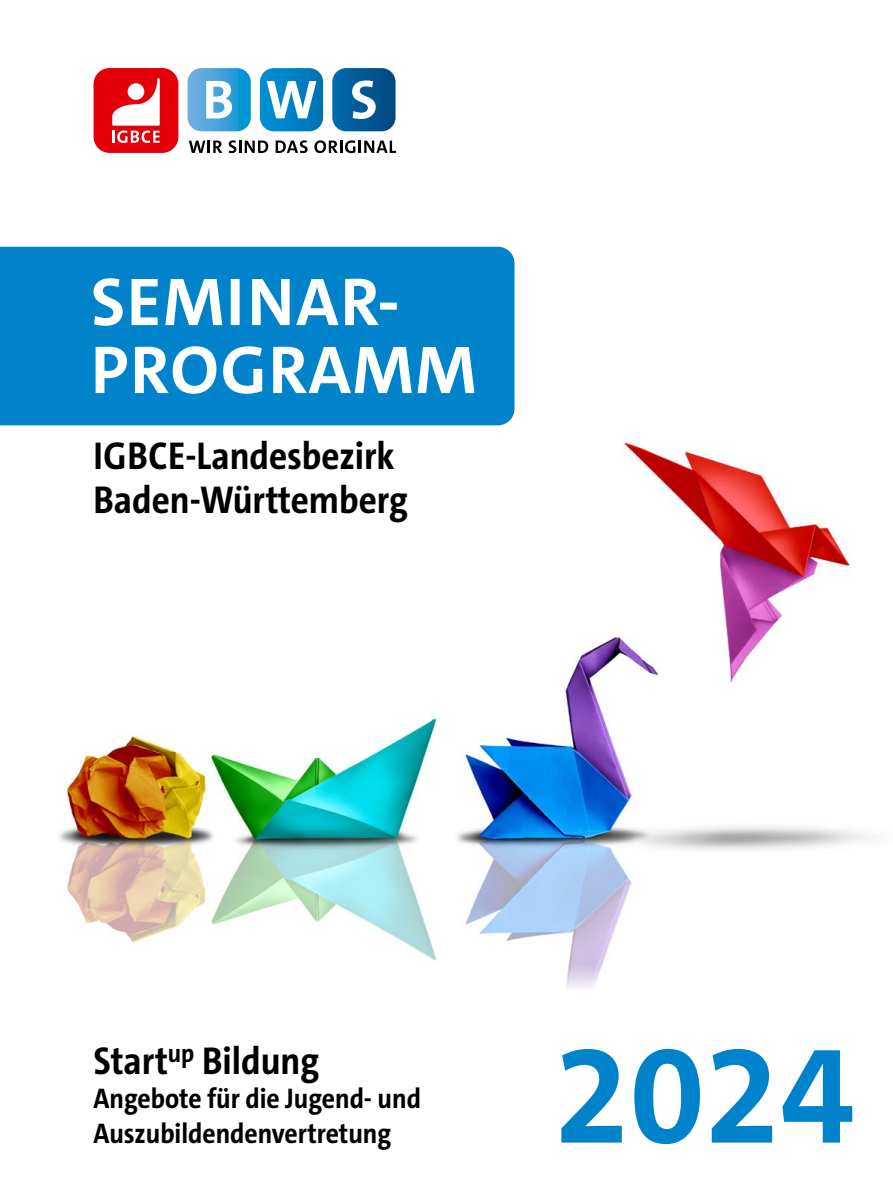
<style>
.page{position:relative;width:893px;height:1191px;background:#fff}
.page>*{position:absolute;margin:0;border:0;box-sizing:border-box;transform-origin:0 0}
.t1{font:700 136.65px "The Sans";color:#0083ca}
.t2{font:700 39px/43.5px "The Sans S Cd";color:#000}
.t3{font:700 28.5px/34.2px "The Sans S Cd";color:#000}
</style>
<div class="page">
<img style="left:0;top:373px;width:873px;height:616px">
<div style="left:0;top:247px;width:514px;height:178px;background:#0083ca"></div>
<svg style="left:96px;top:346px;width:378px;height:48px"></svg>
<svg style="left:94px;top:278px;width:303px;height:48px"></svg>
<svg style="left:189px;top:140px;width:33px;height:13px"></svg>
<svg style="left:229px;top:140px;width:39px;height:13px"></svg>
<svg style="left:276px;top:140px;width:32px;height:13px"></svg>
<svg style="left:314px;top:140px;width:82px;height:13px"></svg>
<svg style="left:188px;top:68px;width:63px;height:63px"></svg>
<svg style="left:260px;top:68px;width:63px;height:63px"></svg>
<svg style="left:332px;top:68px;width:64px;height:63px;background:#2b75a6"></svg>
<div style="left:94px;top:68px;width:84px;height:85px;background:#e3000b;border-radius:16px"></div>
<svg style="left:112px;top:78px;width:48px;height:65px"></svg>
<p class="t2" style="left:94px;top:434px;width:316px">IGBCE-Landesbezirk<br>Baden-Württemberg</p>
<p class="t2" style="left:94px;top:1039px;width:227px">Start<sup>up</sup> Bildung</p>
<p class="t3" style="left:94px;top:1081px;width:329px">Angebote für die Jugend- und<br>Auszubildendenvertretung</p>
<h1 class="t1" style="left:554px;top:1008px;width:302px">2024</h1>
</div>
